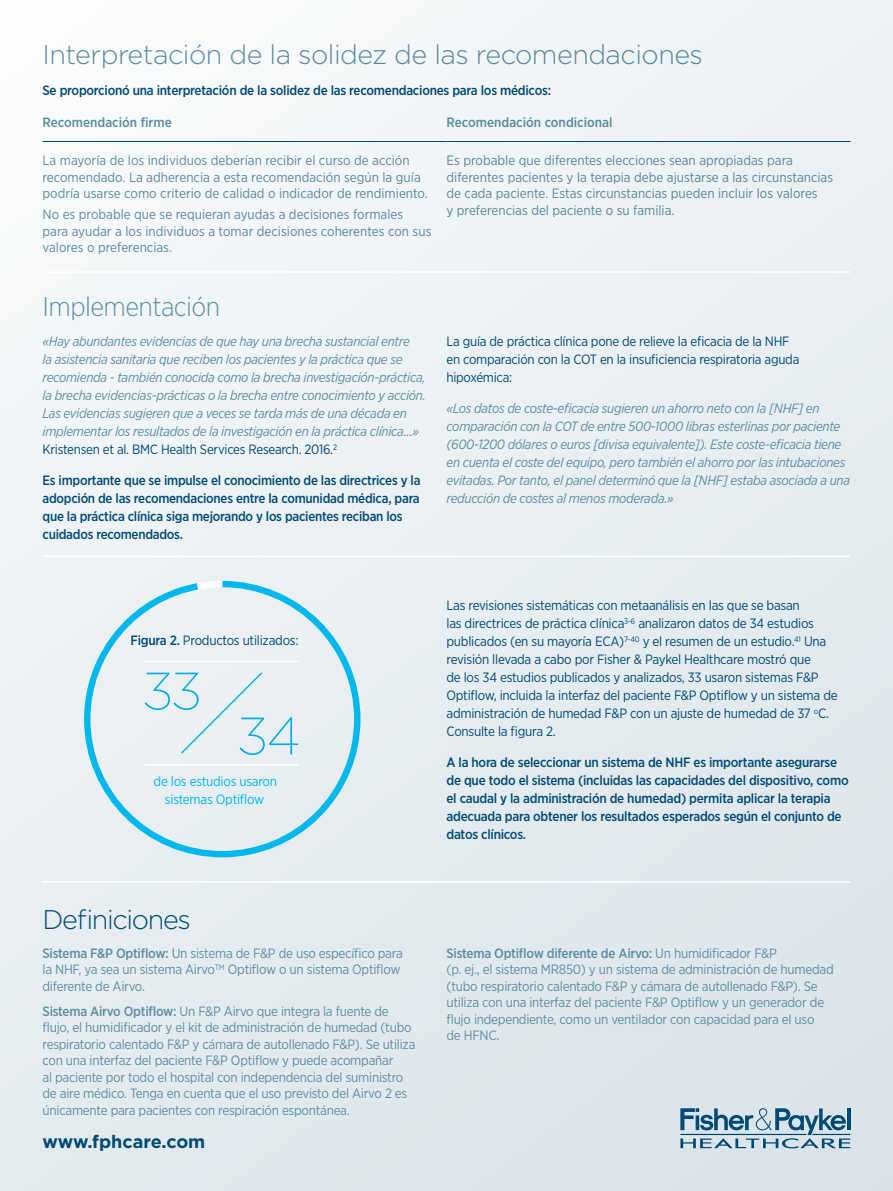
<style>
.page{position:relative;width:893px;height:1191px;background:#fff}
.page>*{position:absolute;margin:0;border:0;box-sizing:border-box;transform-origin:0 0}
.t1{font:200 52.5px "Gotham";color:#00b8ec}
.t2{font:300 27px "Gotham";letter-spacing:-.02em;color:#5d8fa4}
.t3{font:300 27px "Gotham Narrow";letter-spacing:-.02em;color:#5d8fa4}
.t4{font:300 27px "Gotham";letter-spacing:-.05em;color:#004b75}
.t5{font:700 18px "Gotham";color:#004b75}
.t6{font:13.5px/16.5px "Gotham Narrow";letter-spacing:-.02em;color:#5d8fa4}
.t7{font:italic 13.5px/18px "Gotham Narrow";letter-spacing:-.02em;color:#5d8fa4}
.t8{font:13.5px/18px "Gotham Narrow";letter-spacing:-.02em;color:#004b75}
.t9{font:500 13.5px/18px "Gotham Narrow";letter-spacing:-.02em;color:#004b75}
.t10{font:13.5px/16.5px "Gotham Narrow";color:#5d8fa4}
.t11{font:500 13.5px "Gotham Narrow";color:#5d8fa4}
.t12{font:13.5px/18px "Gotham Narrow";letter-spacing:-.02em;color:#00b8ec;text-align:center}
.s1{font-style:normal;color:#004b75}
.s2{font-weight:500}
</style>
<div class="page">
<div style="left:0;top:0;width:893px;height:1191px;background:linear-gradient(to right,#f0f4f6,#e3eaee)"></div>
<svg style="left:680px;top:1108px;width:170px;height:40px;background:#91b0c2"></svg>
<hr style="left:43px;top:141px;width:403px;height:1px;background:#004b75">
<hr style="left:446px;top:141px;width:404px;height:1px;background:#004b75">
<svg style="left:84px;top:581px;width:276px;height:276px;background:#d7eaf1"></svg>
<svg style="left:197px;top:581px;width:25px;height:8px"></svg>
<hr style="left:145px;top:660px;width:153px;height:2px;background:#fff">
<hr style="left:145px;top:764px;width:154px;height:1px;background:#fff">
<hr style="left:43px;top:271px;width:807px;height:2px;background:#fff">
<hr style="left:43px;top:881px;width:807px;height:1px;background:#fff">
<hr style="left:43px;top:555px;width:807px;height:2px;background:#fff">
<div style="left:180px;top:670px;width:84px;height:85px;background:#e9eff2"></div>
<h2 class="t2" style="left:43px;top:37px;width:662px">Interpretación de la solidez de las recomendaciones</h2>
<p class="t9" style="left:43px;top:81px;width:510px">Se proporcionó una interpretación de la solidez de las recomendaciones para los médicos:</p>
<p class="t11" style="left:43px;top:113px;width:131px">Recomendación firme</p>
<p class="t11" style="left:446px;top:113px;width:167px">Recomendación condicional</p>
<p class="t10" style="left:43px;top:152px;width:387px">La mayoría de los individuos deberían recibir el curso de acción recomendado. La adherencia a esta recomendación según la guía podría usarse como criterio de calidad o indicador de rendimiento.</p>
<p class="t10" style="left:43px;top:206px;width:390px">No es probable que se requieran ayudas a decisiones formales para ayudar a los individuos a tomar decisiones coherentes con sus valores o preferencias.</p>
<p class="t10" style="left:446px;top:152px;width:388px">Es probable que diferentes elecciones sean apropiadas para diferentes pacientes y la terapia debe ajustarse a las circunstancias de cada paciente. Estas circunstancias pueden incluir los valores<br>y preferencias del paciente o su familia.</p>
<h2 class="t3" style="left:43px;top:289px;width:179px">Implementación</h2>
<p class="t7" style="left:43px;top:332px;width:385px">«Hay abundantes evidencias de que hay una brecha sustancial entre<br>la asistencia sanitaria que reciben los pacientes y la práctica que se recomienda - también conocida como la brecha investigación-práctica, la brecha evidencias-prácticas o la brecha entre conocimiento y acción.<br>Las evidencias sugieren que a veces se tarda más de una década en implementar los resultados de la investigación en la práctica clínica…» <span class="s1">Kristensen et al. BMC Health Services Research. 2016.</span><sup>2</sup></p>
<p class="t9" style="left:43px;top:471px;width:380px">Es importante que se impulse el conocimiento de las directrices y la adopción de las recomendaciones entre la comunidad médica, para que la práctica clínica siga mejorando y los pacientes reciban los cuidados recomendados.</p>
<p class="t8" style="left:446px;top:332px;width:354px">La guía de práctica clínica pone de relieve la eficacia de la NHF en comparación con la COT en la insuficiencia respiratoria aguda hipoxémica:</p>
<p class="t7" style="left:446px;top:399px;width:405px">«Los datos de coste-eficacia sugieren un ahorro neto con la [NHF] en comparación con la COT de entre 500-1000 libras esterlinas por paciente (600-1200 dólares o euros [divisa equivalente]). Este coste-eficacia tiene en cuenta el coste del equipo, pero también el ahorro por las intubaciones evitadas. Por tanto, el panel determinó que la [NHF] estaba asociada a una reducción de costes al menos moderada.»</p>
<p class="t8" style="left:131px;top:630px;width:169px"><span class="s2">Figura 2.</span> Productos utilizados:</p>
<h1 class="t1" style="left:143px;top:658px;width:60px">33</h1>
<h1 class="t1" style="left:238px;top:703px;width:64px">34</h1>
<p class="t12" style="left:154px;top:772px;width:125px">de los estudios usaron sistemas Optiflow</p>
<p class="t8" style="left:446px;top:596px;width:393px">Las revisiones sistemáticas con metaanálisis en las que se basan<br>las directrices de práctica clínica<sup>3-6</sup> analizaron datos de 34 estudios publicados (en su mayoría ECA)<sup>7-40</sup> y el resumen de un estudio.<sup>41</sup> Una revisión llevada a cabo por Fisher &amp; Paykel Healthcare mostró que<br>de los 34 estudios publicados y analizados, 33 usaron sistemas F&amp;P Optiflow, incluida la interfaz del paciente F&amp;P Optiflow y un sistema de administración de humedad F&amp;P con un ajuste de humedad de 37 <sup>o</sup>C.<br>Consulte la figura 2.</p>
<p class="t9" style="left:446px;top:753px;width:404px">A la hora de seleccionar un sistema de NHF es importante asegurarse de que todo el sistema (incluidas las capacidades del dispositivo, como el caudal y la administración de humedad) permita aplicar la terapia adecuada para obtener los resultados esperados según el conjunto de datos clínicos.</p>
<h2 class="t4" style="left:43px;top:902px;width:150px">Definiciones</h2>
<p class="t6" style="left:43px;top:944px;width:362px"><span class="s2">Sistema F&amp;P Optiflow:</span> Un sistema de F&amp;P de uso específico para la NHF, ya sea un sistema Airvo<sup>TM</sup> Optiflow o un sistema Optiflow diferente de Airvo.</p>
<p class="t6" style="left:43px;top:1002px;width:374px"><span class="s2">Sistema Airvo Optiflow:</span> Un F&amp;P Airvo que integra la fuente de flujo, el humidificador y el kit de administración de humedad (tubo respiratorio calentado F&amp;P y cámara de autollenado F&amp;P). Se utiliza con una interfaz del paciente F&amp;P Optiflow y puede acompañar<br>al paciente por todo el hospital con independencia del suministro de aire médico. Tenga en cuenta que el uso previsto del Airvo 2 es únicamente para pacientes con respiración espontánea.</p>
<h3 class="t5" style="left:43px;top:1130px;width:164px">www.fphcare.com</h3>
<p class="t6" style="left:446px;top:944px;width:389px"><span class="s2">Sistema Optiflow diferente de Airvo:</span> Un humidificador F&amp;P<br>(p. ej., el sistema MR850) y un sistema de administración de humedad (tubo respiratorio calentado F&amp;P y cámara de autollenado F&amp;P). Se utiliza con una interfaz del paciente F&amp;P Optiflow y un generador de flujo independiente, como un ventilador con capacidad para el uso<br>de HFNC.</p>
</div>
